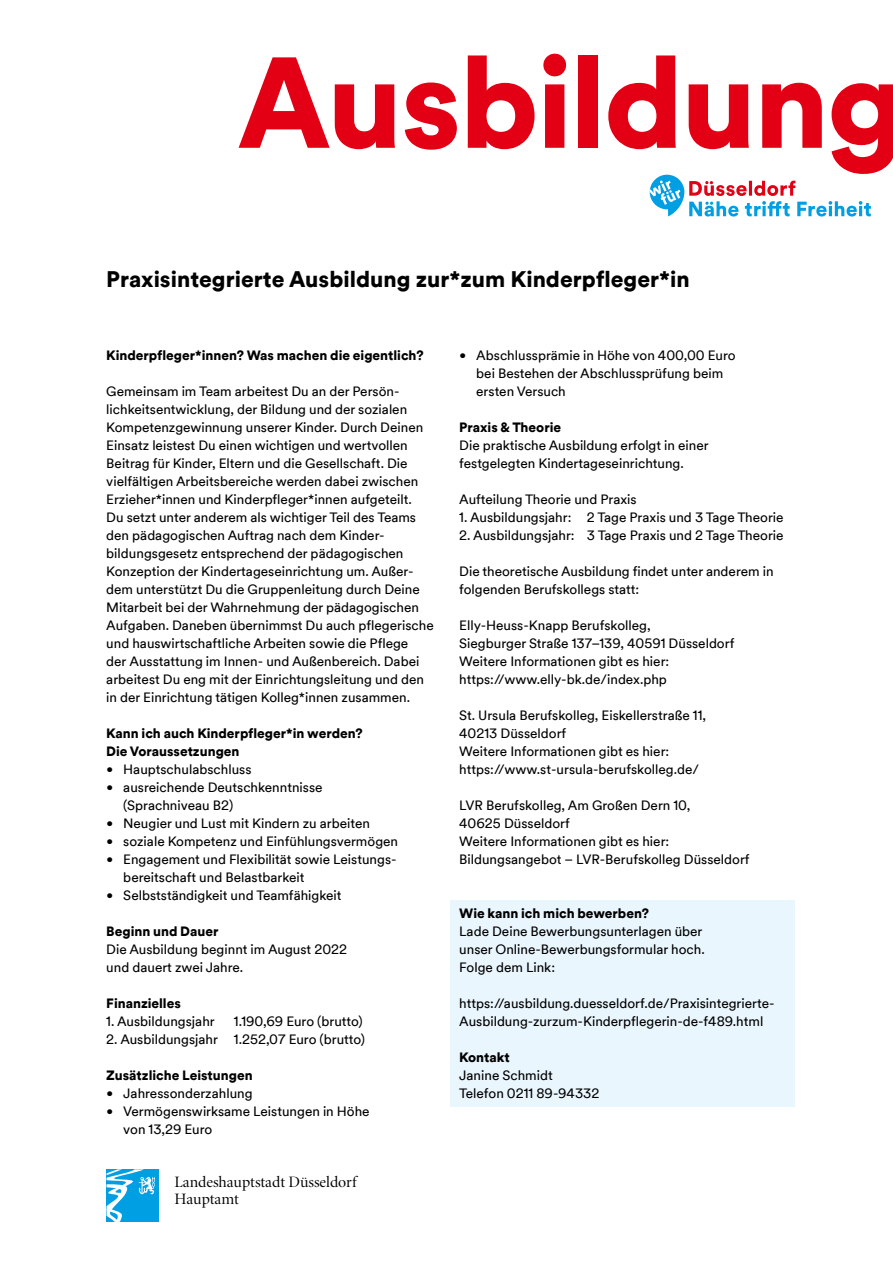
<style>
.page{position:relative;width:893px;height:1263px;background:#fff}
.page>*{position:absolute;margin:0;border:0;box-sizing:border-box;transform-origin:0 0}
.t1{font:900 127.5px "Duesseldorf Circular TT";letter-spacing:-.02em;color:#e30015}
.t2{font:900 22.5px "Duesseldorf Circular TT";color:#000}
.t3{font:15.9px/17.2px "Minion Display";color:#000}
.t4{font:13.5px/18px "Duesseldorf Circular TT";color:#000}
.t5{font:900 13.5px/18px "Duesseldorf Circular TT";color:#000}
.s1{font-family:"Verdana"}
</style>
<div class="page">
<div style="left:450px;top:900px;width:345px;height:206px;background:#eaf6fe"></div>
<svg style="left:650px;top:175px;width:221px;height:42px"></svg>
<div style="left:107px;top:1169px;width:52px;height:53px;background:#009ee3"></div>
<svg style="left:107px;top:1169px;width:48px;height:53px"></svg>
<h1 class="t1" style="left:238px;top:14px;width:669px">Ausbildung</h1>
<h2 class="t2" style="left:106px;top:264px;width:585px">Praxisintegrierte Ausbildung zur*zum Kinderpfleger*in</h2>
<p class="t5" style="left:106px;top:346px;width:319px">Kinderpfleger*innen? Was machen die eigentlich?</p>
<p class="t4" style="left:106px;top:382px;width:329px">Gemeinsam im Team arbeitest Du an der Persön&shy;lichkeitsentwicklung, der Bildung und der sozialen Kompetenzgewinnung unserer Kinder. Durch Deinen Einsatz leistest Du einen wichtigen und wertvollen Beitrag für Kinder, Eltern und die Gesellschaft. Die vielfältigen Arbeitsbereiche werden dabei zwischen Erzieher*innen und Kinderpfleger*innen aufgeteilt.<br>Du setzt unter anderem als wichtiger Teil des Teams den pädagogischen Auftrag nach dem Kinder&shy;bildungsgesetz entsprechend der pädagogischen Konzeption der Kindertageseinrichtung um. Außer&shy;dem unterstützt Du die Gruppenleitung durch Deine Mitarbeit bei der Wahrnehmung der pädagogischen Aufgaben. Daneben übernimmst Du auch pflegerische und hauswirtschaftliche Arbeiten sowie die Pflege<br>der Ausstattung im Innen- und Außenbereich. Dabei arbeitest Du eng mit der Einrichtungsleitung und den in der Einrichtung tätigen Kolleg*innen zusammen.</p>
<p class="t5" style="left:106px;top:724px;width:258px">Kann ich auch Kinderpfleger*in werden?<br>Die Voraussetzungen</p>
<p class="t4" style="left:106px;top:760px;width:147px"><span class="s1">•</span> Hauptschulabschluss</p>
<p class="t4" style="left:123px;top:778px;width:201px;text-indent:-17px"><span class="s1">•</span> ausreichende Deutschkenntnisse (Sprachniveau B2)</p>
<p class="t4" style="left:106px;top:814px;width:265px"><span class="s1">•</span> Neugier und Lust mit Kindern zu arbeiten</p>
<p class="t4" style="left:106px;top:832px;width:293px"><span class="s1">•</span> soziale Kompetenz und Einfühlungsvermögen</p>
<p class="t4" style="left:123px;top:850px;width:275px;text-indent:-17px"><span class="s1">•</span> Engagement und Flexibilität sowie Leistungs&shy;bereitschaft und Belastbarkeit</p>
<p class="t4" style="left:106px;top:886px;width:237px"><span class="s1">•</span> Selbstständigkeit und Teamfähigkeit</p>
<p class="t5" style="left:106px;top:922px;width:114px">Beginn und Dauer</p>
<p class="t4" style="left:106px;top:940px;width:242px">Die Ausbildung beginnt im August 2022 und dauert zwei Jahre.</p>
<p class="t5" style="left:106px;top:994px;width:76px">Finanzielles</p>
<p class="t4" style="left:106px;top:1012px;width:110px">1. Ausbildungsjahr</p>
<p class="t4" style="left:234px;top:1012px;width:130px">1.190,69 Euro (brutto)</p>
<p class="t4" style="left:106px;top:1030px;width:260px">2. Ausbildungsjahr 1.252,07 Euro (brutto)</p>
<p class="t5" style="left:106px;top:1066px;width:148px">Zusätzliche Leistungen</p>
<p class="t4" style="left:106px;top:1084px;width:148px"><span class="s1">•</span> Jahressonderzahlung</p>
<p class="t4" style="left:123px;top:1102px;width:248px;text-indent:-17px"><span class="s1">•</span> Vermögenswirksame Leistungen in Höhe von 13,29 Euro</p>
<p class="t3" style="left:175px;top:1174px;width:183px">Landeshauptstadt Düsseldorf<br>Hauptamt</p>
<p class="t4" style="left:476px;top:346px;width:261px;text-indent:-17px"><span class="s1">•</span> Abschlussprämie in Höhe von 400,00 Euro bei Bestehen der Abschlussprüfung beim ersten Versuch</p>
<p class="t5" style="left:459px;top:418px;width:103px">Praxis &amp; Theorie</p>
<p class="t4" style="left:459px;top:436px;width:251px">Die praktische Ausbildung erfolgt in einer festgelegten Kindertageseinrichtung.</p>
<p class="t4" style="left:459px;top:490px;width:179px">Aufteilung Theorie und Praxis</p>
<p class="t4" style="left:459px;top:508px;width:326px">1. Ausbildungsjahr: 2 Tage Praxis und 3 Tage Theorie</p>
<p class="t4" style="left:459px;top:526px;width:326px">2. Ausbildungsjahr: 3 Tage Praxis und 2 Tage Theorie</p>
<p class="t4" style="left:459px;top:562px;width:316px">Die theoretische Ausbildung findet unter anderem in folgenden Berufskollegs statt:</p>
<p class="t4" style="left:459px;top:616px;width:277px">Elly-Heuss-Knapp Berufskolleg,<br>Siegburger Straße 137–139, 40591 Düsseldorf Weitere Informationen gibt es hier: https://www.elly-bk.de/index.php</p>
<p class="t4" style="left:459px;top:706px;width:248px">St. Ursula Berufskolleg, Eiskellerstraße 11, 40213 Düsseldorf<br>Weitere Informationen gibt es hier: https://www.st-ursula-berufskolleg.de/</p>
<p class="t4" style="left:459px;top:796px;width:292px">LVR Berufskolleg, Am Großen Dern 10,<br>40625 Düsseldorf<br>Weitere Informationen gibt es hier:<br>Bildungsangebot – LVR-Berufskolleg Düsseldorf</p>
<p class="t5" style="left:459px;top:904px;width:191px">Wie kann ich mich bewerben?</p>
<p class="t4" style="left:459px;top:922px;width:247px">Lade Deine Bewerbungsunterlagen über unser Online-Bewerbungsformular hoch.<br>Folge dem Link:</p>
<p class="t4" style="left:459px;top:994px;width:315px">https://ausbildung.duesseldorf.de/Praxisintegrierte-<br>Ausbildung-zurzum-Kinderpflegerin-de-f489.html</p>
<p class="t5" style="left:459px;top:1048px;width:52px">Kontakt</p>
<p class="t4" style="left:459px;top:1066px;width:142px">Janine Schmidt<br>Telefon 0211 89-94332</p>
</div>
